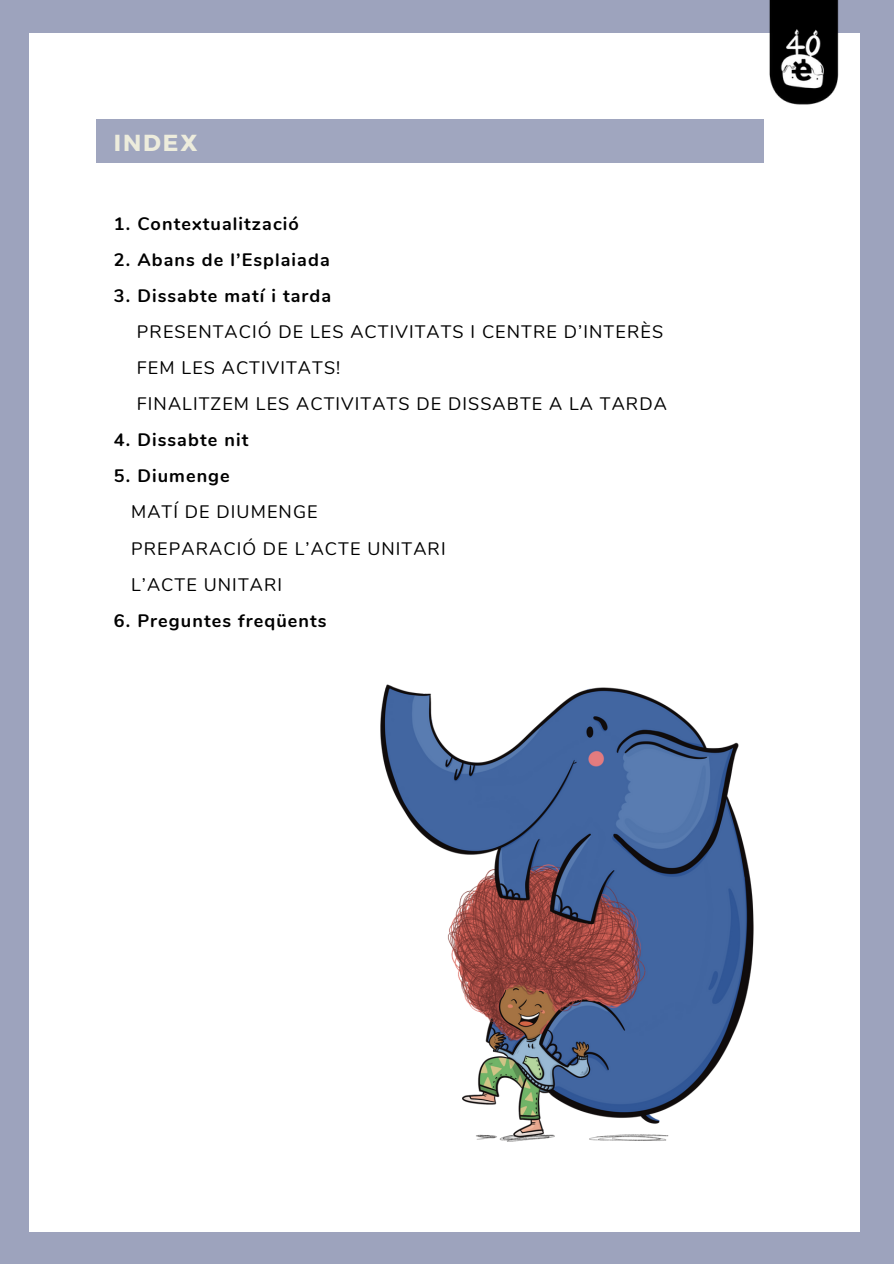
<style>
.page{position:relative;width:894px;height:1264px;background:#fff}
.page>*{position:absolute;margin:0;border:0;box-sizing:border-box;transform-origin:0 0}
.t1{font:700 23.25px "Montserrat";letter-spacing:.08em;color:#edecdc}
.t2{font:18px "Nunito";letter-spacing:.06em;color:#000}
.t3{font:700 18px "Nunito";letter-spacing:.06em;color:#000}
</style>
<div class="page">
<div style="left:0;top:0;width:893px;height:1263px;background:#9da3bd"></div>
<div style="left:29px;top:33px;width:830px;height:1198px;background:#fff"></div>
<div style="left:97px;top:119px;width:666px;height:44px;background:#9da3bd"></div>
<img style="left:769px;top:0;width:70px;height:105px">
<img style="left:380px;top:684px;width:374px;height:458px">
<p class="t1" style="left:114px;top:127px;width:85px">INDEX</p>
<p class="t3" style="left:114px;top:212px;width:186px">1. Contextualització</p>
<p class="t3" style="left:114px;top:248px;width:217px">2. Abans de l’Esplaiada</p>
<p class="t3" style="left:114px;top:284px;width:219px">3. Dissabte matí i tarda</p>
<p class="t2" style="left:137px;top:320px;width:527px">PRESENTACIÓ DE LES ACTIVITATS I CENTRE D’INTERÈS</p>
<p class="t2" style="left:137px;top:356px;width:205px">FEM LES ACTIVITATS!</p>
<p class="t2" style="left:137px;top:392px;width:531px">FINALITZEM LES ACTIVITATS DE DISSABTE A LA TARDA</p>
<p class="t3" style="left:114px;top:428px;width:136px">4. Dissabte nit</p>
<p class="t3" style="left:114px;top:464px;width:117px">5. Diumenge</p>
<p class="t2" style="left:131px;top:500px;width:188px">MATÍ DE DIUMENGE</p>
<p class="t2" style="left:131px;top:536px;width:316px">PREPARACIÓ DE L’ACTE UNITARI</p>
<p class="t2" style="left:131px;top:572px;width:152px">L’ACTE UNITARI</p>
<p class="t3" style="left:114px;top:608px;width:214px">6. Preguntes freqüents</p>
</div>
